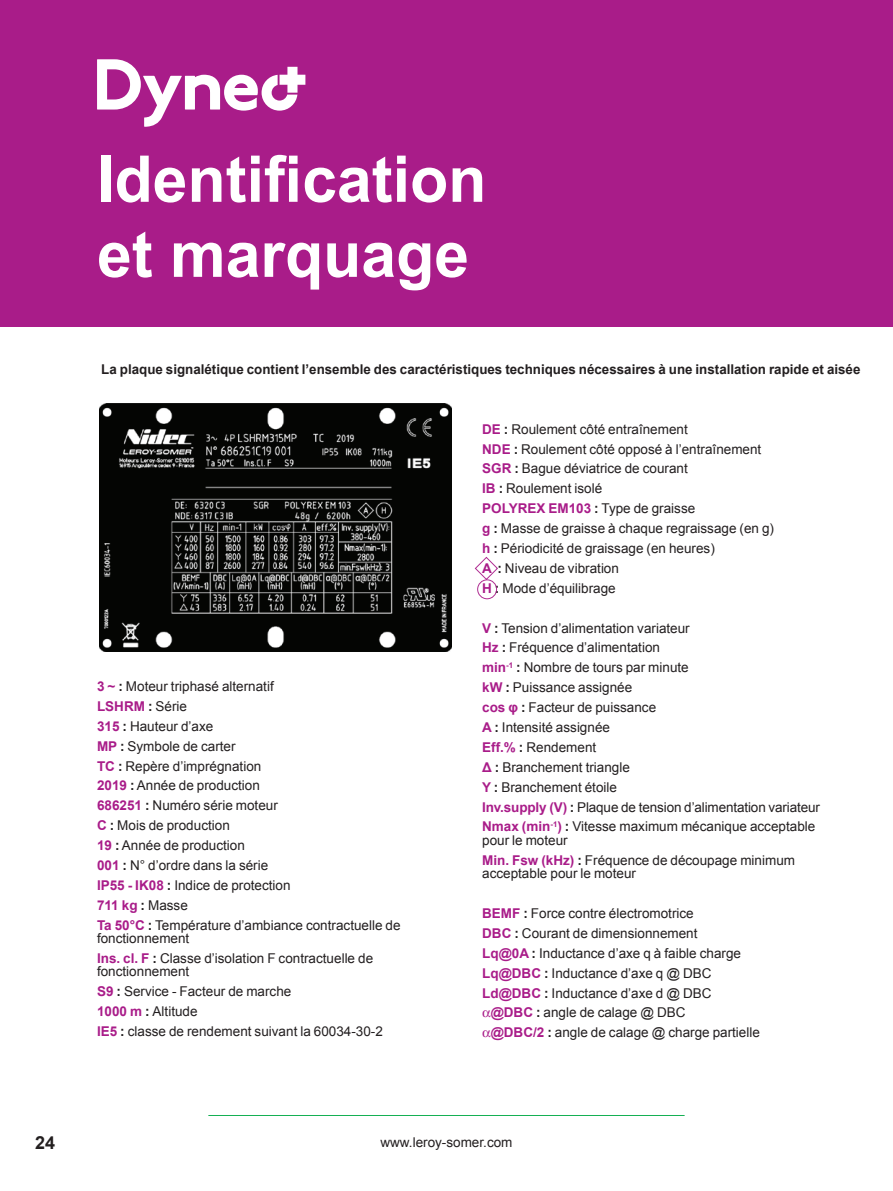
<style>
.page{position:relative;width:893px;height:1191px;background:#fff}
.page>*{position:absolute;margin:0;border:0;box-sizing:border-box;transform-origin:0 0}
.t1{font:700 64.5px/75px "Arial";color:#fff}
.t2{font:700 18px "Arial";color:#231f20}
.t3{font:13.5px/19.8px "Arial";color:#231f20}
.t4{font:700 13.5px "Arial";color:#231f20}
.s1{font-weight:700;color:#a91c89}
.s2{font-weight:700}
</style>
<div class="page">
<hr style="left:208px;top:1115px;width:477px;height:1px;background:#15b053">
<div style="left:0;top:0;width:893px;height:327px;background:#a91c89"></div>
<img style="left:99px;top:403px;width:353px;height:248px">
<svg style="left:97px;top:59px;width:208px;height:68px"></svg>
<svg style="left:474px;top:556px;width:24px;height:24px"></svg>
<div style="left:477px;top:579px;width:20px;height:20px;border:1px solid #a91c89;border-radius:50%"></div>
<h1 class="t1" style="left:97px;top:144px;width:391px">Identification et marquage</h1>
<p class="t4" style="left:101px;top:360px;width:761px">La plaque signalétique contient l’ensemble des caractéristiques techniques nécessaires à une installation rapide et aisée</p>
<p class="t3" style="left:97px;top:676px;width:305px"><span class="s1">3 ~</span> <span class="s2">:</span> Moteur triphasé alternatif<br><span class="s1">LSHRM</span> <span class="s2">:</span> Série<br><span class="s1">315</span> <span class="s2">:</span> Hauteur d’axe<br><span class="s1">MP</span> <span class="s2">:</span> Symbole de carter<br><span class="s1">TC</span> <span class="s2">:</span> Repère d’imprégnation<br><span class="s1">2019</span> <span class="s2">:</span> Année de production<br><span class="s1">686251</span> <span class="s2">:</span> Numéro série moteur<br><span class="s1">C</span> <span class="s2">:</span> Mois de production<br><span class="s1">19</span> <span class="s2">:</span> Année de production<br><span class="s1">001</span> <span class="s2">:</span> N° d’ordre dans la série<br><span class="s1">IP55 - IK08</span> <span class="s2">:</span> Indice de protection<br><span class="s1">711 kg</span> <span class="s2">:</span> Masse<br><span class="s1">Ta 50°C</span> <span class="s2">:</span> Température d’ambiance contractuelle de</p>
<p class="t3" style="left:97px;top:928px;width:278px">fonctionnement<br><span class="s1">Ins. cl. F</span> <span class="s2">:</span> Classe d’isolation F contractuelle de</p>
<p class="t3" style="left:97px;top:962px;width:287px">fonctionnement<br><span class="s1">S9</span> <span class="s2">:</span> Service - Facteur de marche<br><span class="s1">1000 m</span> <span class="s2">:</span> Altitude<br><span class="s1">IE5</span> <span class="s2">:</span> classe de rendement suivant la 60034-30-2</p>
<p class="t3" style="left:482px;top:419px;width:293px"><span class="s1">DE</span> <span class="s2">:</span> Roulement côté entraînement<br><span class="s1">NDE</span> <span class="s2">:</span> Roulement côté opposé à l’entraînement<br><span class="s1">SGR</span> <span class="s2">:</span> Bague déviatrice de courant<br><span class="s1">IB</span> <span class="s2">:</span> Roulement isolé<br><span class="s1">POLYREX EM103</span> <span class="s2">:</span> Type de graisse<br><span class="s1">g</span> <span class="s2">:</span> Masse de graisse à chaque regraissage (en g) <span class="s1">h</span> <span class="s2">:</span> Périodicité de graissage (en heures)<br><span class="s1">A</span> <span class="s2">:</span> Niveau de vibration<br><span class="s1">H</span> <span class="s2">:</span> Mode d’équilibrage</p>
<p class="t3" style="left:482px;top:618px;width:339px"><span class="s1">V</span> <span class="s2">:</span> Tension d’alimentation variateur<br><span class="s1">Hz</span> <span class="s2">:</span> Fréquence d’alimentation<br><span class="s1">min</span><sup>-1</sup> <span class="s2">:</span> Nombre de tours par minute<br><span class="s1">kW</span> <span class="s2">:</span> Puissance assignée<br><span class="s1">cos φ</span> <span class="s2">:</span> Facteur de puissance<br><span class="s1">A</span> <span class="s2">:</span> Intensité assignée<br><span class="s1">Eff.%</span> <span class="s2">:</span> Rendement<br><span class="s1">Δ</span> <span class="s2">:</span> Branchement triangle<br><span class="s1">Y</span> <span class="s2">:</span> Branchement étoile<br><span class="s1">Inv.supply (V)</span> <span class="s2">:</span> Plaque de tension d’alimentation variateur<br><span class="s1">Nmax (min</span><sup>-1</sup><span class="s1">)</span> <span class="s2">:</span> Vitesse maximum mécanique acceptable</p>
<p class="t3" style="left:482px;top:830px;width:314px">pour le moteur<br><span class="s1">Min. Fsw (kHz)</span> <span class="s2">:</span> Fréquence de découpage minimum</p>
<p class="t3" style="left:482px;top:864px;width:155px">acceptable pour le moteur</p>
<p class="t3" style="left:482px;top:903px;width:213px"><span class="s1">BEMF</span> <span class="s2">:</span> Force contre électromotrice</p>
<p class="t3" style="left:482px;top:923px;width:217px"><span class="s1">DBC</span> <span class="s2">:</span> Courant de dimensionnement</p>
<p class="t3" style="left:482px;top:943px;width:260px"><span class="s1">Lq@0A</span> <span class="s2">:</span> Inductance d’axe q à faible charge</p>
<p class="t3" style="left:482px;top:963px;width:231px"><span class="s1">Lq@DBC</span> <span class="s2">:</span> Inductance d’axe q @ DBC</p>
<p class="t3" style="left:482px;top:983px;width:231px"><span class="s1">Ld@DBC</span> <span class="s2">:</span> Inductance d’axe d @ DBC</p>
<p class="t3" style="left:491px;top:1003px;width:196px"><span class="s1">@DBC</span> <span class="s2">:</span> angle de calage @ DBC</p>
<p class="t3" style="left:491px;top:1022px;width:271px"><span class="s1">@DBC/2</span> <span class="s2">:</span> angle de calage @ charge partielle</p>
<h2 class="t2" style="left:35px;top:1130px;width:22px">24</h2>
<p class="t3" style="left:380px;top:1132px;width:134px">www.leroy-somer.com</p>
</div>
